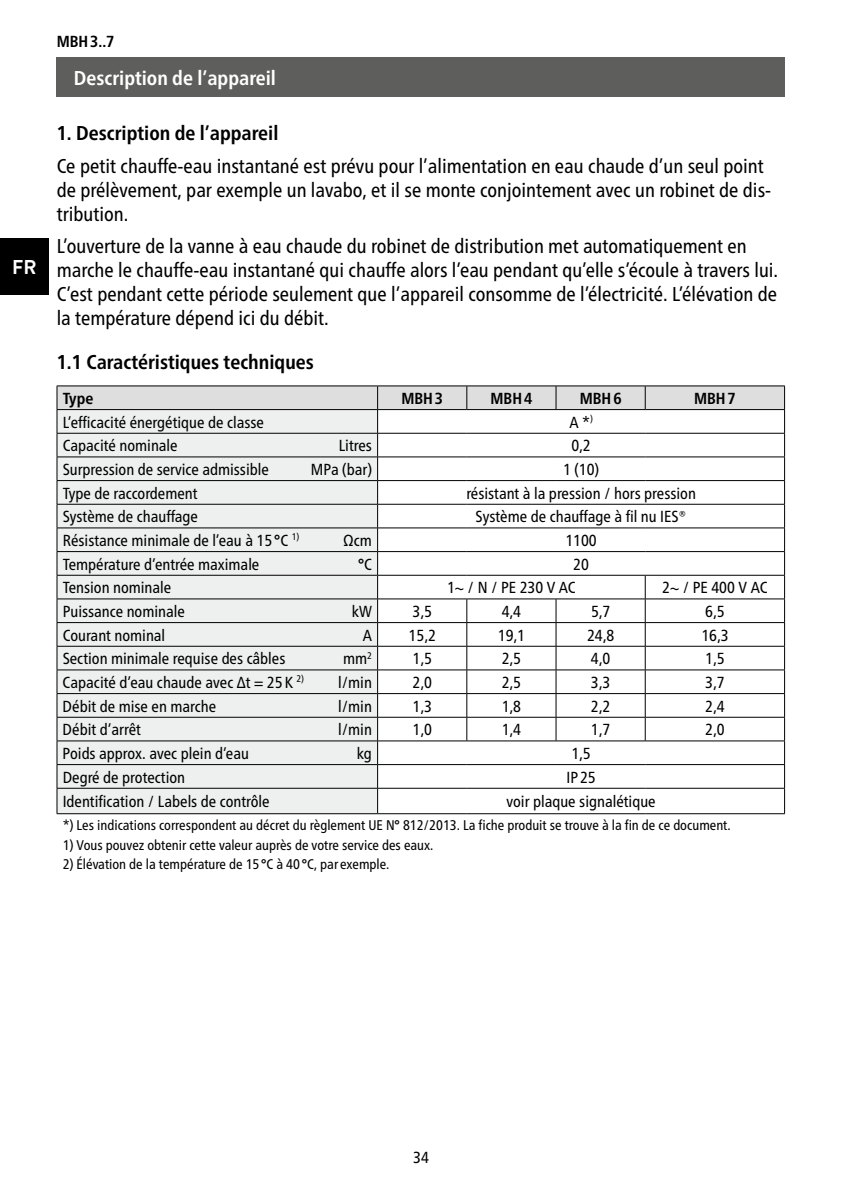
<style>
.page{position:relative;width:842px;height:1191px;background:#fff}
.page>*{position:absolute;margin:0;border:0;box-sizing:border-box;transform-origin:0 0}
.t1{font:condensed 20px/24px "Frutiger Neue LTW1 G";color:#000}
.t2{font:700 condensed 20px "Frutiger Neue LTW1 G";color:#000}
.t3{font:700 condensed 20px "Frutiger Neue LTW1 G";color:#fff}
.t4{font:700 20px "Brandon Text";color:#fff}
.t5{font:condensed 16px "Frutiger Neue LTW1 G";color:#000}
.t6{font:700 condensed 16px "Frutiger Neue LTW1 G";color:#000}
.t7{font:condensed 14px "Frutiger Neue LTW1 G";color:#000}
</style>
<div class="page">
<div style="left:0;top:238px;width:48px;height:57px;background:#000"></div>
<div style="left:57px;top:57px;width:728px;height:39px;background:#5e5e5d"></div>
<hr style="left:467px;top:385px;width:89px;height:1px;background:#000">
<hr style="left:556px;top:385px;width:89px;height:1px;background:#000">
<hr style="left:645px;top:385px;width:140px;height:1px;background:#000">
<hr style="left:57px;top:385px;width:321px;height:1px;background:#000">
<hr style="left:378px;top:385px;width:89px;height:1px;background:#000">
<svg style="left:57px;top:386px;width:728px;height:427px"></svg>
<hr style="left:467px;top:788px;width:89px;height:1px;background:#000">
<hr style="left:556px;top:788px;width:89px;height:1px;background:#000">
<hr style="left:645px;top:788px;width:140px;height:1px;background:#000">
<hr style="left:57px;top:813px;width:321px;height:1px;background:#000">
<hr style="left:378px;top:813px;width:89px;height:1px;background:#000">
<hr style="left:467px;top:813px;width:89px;height:1px;background:#000">
<hr style="left:556px;top:813px;width:89px;height:1px;background:#000">
<hr style="left:645px;top:813px;width:140px;height:1px;background:#000">
<p class="t4" style="left:12px;top:253px;width:26px">FR</p>
<p class="t6" style="left:57px;top:32px;width:59px">MBH3..7</p>
<p class="t3" style="left:74px;top:66px;width:204px">Description de l’appareil</p>
<p class="t2" style="left:57px;top:121px;width:223px">1. Description de l’appareil</p>
<p class="t1" style="left:57px;top:154px;width:716px">Ce petit chauffe-eau instantané est prévu pour l’alimentation en eau chaude d’un seul point de prélèvement, par exemple un lavabo, et il se monte conjointement avec un robinet de dis&shy;tribution.</p>
<p class="t1" style="left:57px;top:234px;width:723px">L’ouverture de la vanne à eau chaude du robinet de distribution met automatiquement en marche le chauffe-eau instantané qui chauffe alors l’eau pendant qu’elle s’écoule à travers lui.<br>C’est pendant cette période seulement que l’appareil consomme de l’électricité. L’élévation de la température dépend ici du débit.</p>
<p class="t2" style="left:57px;top:350px;width:259px">1.1 Caractéristiques techniques</p>
<p class="t6" style="left:63px;top:389px;width:32px">Type</p>
<p class="t6" style="left:401px;top:389px;width:43px">MBH3</p>
<p class="t6" style="left:490px;top:389px;width:43px">MBH4</p>
<p class="t6" style="left:580px;top:389px;width:43px">MBH6</p>
<p class="t6" style="left:694px;top:389px;width:43px">MBH7</p>
<p class="t5" style="left:63px;top:412px;width:203px">L’efficacité énergétique de classe</p>
<p class="t5" style="left:569px;top:412px;width:25px">A *<sup>)</sup></p>
<p class="t5" style="left:63px;top:436px;width:117px">Capacité nominale</p>
<p class="t5" style="left:339px;top:436px;width:35px">Litres</p>
<p class="t5" style="left:571px;top:436px;width:21px">0,2</p>
<p class="t5" style="left:63px;top:460px;width:208px">Surpression de service admissible</p>
<p class="t5" style="left:311px;top:460px;width:63px">MPa (bar)</p>
<p class="t5" style="left:563px;top:460px;width:38px">1 (10)</p>
<p class="t5" style="left:63px;top:483px;width:136px">Type de raccordement</p>
<p class="t5" style="left:466px;top:483px;width:231px">résistant à la pression / hors pression</p>
<p class="t5" style="left:63px;top:507px;width:137px">Système de chauffage</p>
<p class="t5" style="left:476px;top:507px;width:212px">Système de chauffage à fil nu IES®</p>
<p class="t5" style="left:63px;top:531px;width:238px">Résistance minimale de l’eau à 15 °C <sup>1)</sup></p>
<p class="t5" style="left:343px;top:531px;width:30px">Ωcm</p>
<p class="t5" style="left:565px;top:531px;width:33px">1100</p>
<p class="t5" style="left:63px;top:554px;width:198px">Température d’entrée maximale</p>
<p class="t5" style="left:358px;top:554px;width:15px">°C</p>
<p class="t5" style="left:573px;top:554px;width:17px">20</p>
<p class="t5" style="left:63px;top:578px;width:110px">Tension nominale</p>
<p class="t5" style="left:447px;top:578px;width:130px">1~ / N / PE 230 V AC</p>
<p class="t5" style="left:662px;top:578px;width:107px">2~ / PE 400 V AC</p>
<p class="t5" style="left:63px;top:602px;width:124px">Puissance nominale</p>
<p class="t5" style="left:352px;top:602px;width:22px">kW</p>
<p class="t5" style="left:413px;top:602px;width:21px">3,5</p>
<p class="t5" style="left:502px;top:602px;width:21px">4,4</p>
<p class="t5" style="left:591px;top:602px;width:21px">5,7</p>
<p class="t5" style="left:705px;top:602px;width:21px">6,5</p>
<p class="t5" style="left:63px;top:625px;width:104px">Courant nominal</p>
<p class="t5" style="left:363px;top:625px;width:11px">A</p>
<p class="t5" style="left:409px;top:625px;width:29px">15,2</p>
<p class="t5" style="left:498px;top:625px;width:29px">19,1</p>
<p class="t5" style="left:587px;top:625px;width:29px">24,8</p>
<p class="t5" style="left:701px;top:625px;width:29px">16,3</p>
<p class="t5" style="left:63px;top:649px;width:224px">Section minimale requise des câbles</p>
<p class="t5" style="left:343px;top:649px;width:30px">mm<sup>2</sup></p>
<p class="t5" style="left:412px;top:649px;width:21px">1,5</p>
<p class="t5" style="left:502px;top:649px;width:21px">2,5</p>
<p class="t5" style="left:591px;top:649px;width:21px">4,0</p>
<p class="t5" style="left:705px;top:649px;width:21px">1,5</p>
<p class="t5" style="left:63px;top:673px;width:243px">Capacité d’eau chaude avec ∆t = 25K <sup>2)</sup></p>
<p class="t5" style="left:338px;top:673px;width:35px">l/min</p>
<p class="t5" style="left:412px;top:673px;width:21px">2,0</p>
<p class="t5" style="left:502px;top:673px;width:21px">2,5</p>
<p class="t5" style="left:591px;top:673px;width:21px">3,3</p>
<p class="t5" style="left:705px;top:673px;width:21px">3,7</p>
<p class="t5" style="left:63px;top:696px;width:155px">Débit de mise en marche</p>
<p class="t5" style="left:338px;top:696px;width:35px">l/min</p>
<p class="t5" style="left:412px;top:696px;width:21px">1,3</p>
<p class="t5" style="left:502px;top:696px;width:21px">1,8</p>
<p class="t5" style="left:591px;top:696px;width:21px">2,2</p>
<p class="t5" style="left:705px;top:696px;width:21px">2,4</p>
<p class="t5" style="left:63px;top:720px;width:80px">Débit d’arrêt</p>
<p class="t5" style="left:338px;top:720px;width:35px">l/min</p>
<p class="t5" style="left:412px;top:720px;width:21px">1,0</p>
<p class="t5" style="left:502px;top:720px;width:21px">1,4</p>
<p class="t5" style="left:591px;top:720px;width:21px">1,7</p>
<p class="t5" style="left:705px;top:720px;width:21px">2,0</p>
<p class="t5" style="left:63px;top:744px;width:188px">Poids approx. avec plein d’eau</p>
<p class="t5" style="left:357px;top:744px;width:17px">kg</p>
<p class="t5" style="left:571px;top:744px;width:21px">1,5</p>
<p class="t5" style="left:63px;top:767px;width:124px">Degré de protection</p>
<p class="t5" style="left:566px;top:767px;width:31px">IP 25</p>
<p class="t5" style="left:63px;top:792px;width:208px">Identification / Labels de contrôle</p>
<p class="t5" style="left:506px;top:792px;width:151px">voir plaque signalétique</p>
<p class="t7" style="left:63px;top:817px;width:669px">*) Les indications correspondent au décret du règlement UE N° 812/2013. La fiche produit se trouve à la fin de ce document.</p>
<p class="t7" style="left:63px;top:836px;width:372px">1) Vous pouvez obtenir cette valeur auprès de votre service des eaux.</p>
<p class="t7" style="left:63px;top:856px;width:328px">2) Élévation de la température de 15 °C à 40 °C, par exemple.</p>
<p class="t5" style="left:413px;top:1148px;width:17px">34</p>
</div>
